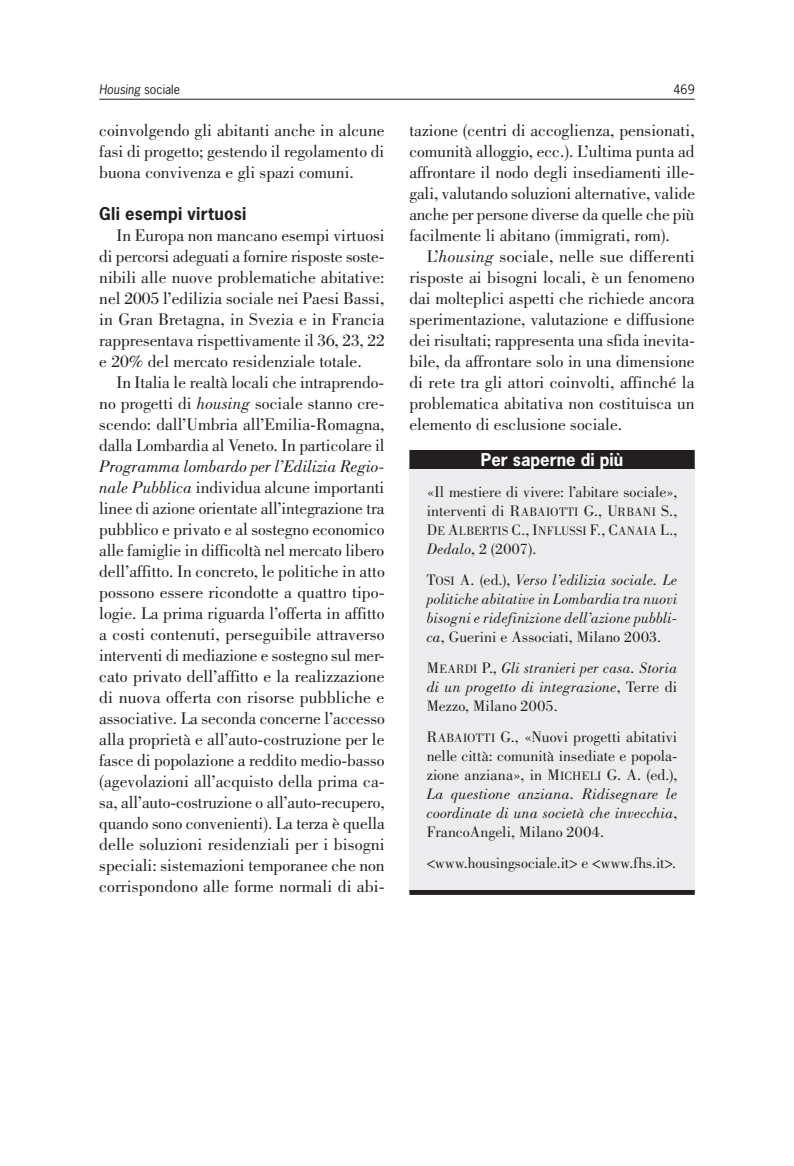
<style>
.page{position:relative;width:794px;height:1166px;background:#fff}
.page>*{position:absolute;margin:0;border:0;box-sizing:border-box;transform-origin:0 0}
.t1{font:17.5px/21px "Bodoni Std";color:#231f20;text-align:justify}
.t2{font:700 16.62px "News Gothic Std";letter-spacing:.02em;color:#231f20}
.t3{font:700 16.62px "News Gothic Std";color:#fff}
.t4{font:15.75px/18.9px "Bodoni Std";letter-spacing:.005em;color:#231f20}
.t5{font:italic 15.75px/18.9px "Bodoni Std";letter-spacing:.005em;color:#231f20;text-align:justify}
.t6{font:12.6px "Bodoni Std Book SC800";letter-spacing:.02em;color:#231f20}
.t7{font:italic 12.25px "News Gothic Std";color:#231f20}
.t8{font:12.25px "News Gothic Std";color:#231f20}
.s1{font-style:normal}
.s2{font-style:italic}
.s3{font-family:"Bodoni Std Book SC800"}
.s4{font-family:"Bodoni Std Book SC800";font-size:12.6px}
.s5{font-size:15.75px}
.s6{font-family:"Bodoni Std Book SC800";font-style:normal}
.s7{font-family:"Bodoni Std Book SC800";font-style:normal;font-size:12.6px}
</style>
<div class="page">
<hr style="left:99px;top:99px;width:595px;height:1px;background:#231f20">
<svg style="left:409px;top:450px;width:285px;height:445px;background:#2c2829"></svg>
<div style="left:409px;top:469px;width:285px;height:420px;background:#ececee"></div>
<p class="t7" style="left:99px;top:81px;width:82px">Housing <span class="s1">sociale</span></p>
<p class="t8" style="left:673px;top:81px;width:23px">469</p>
<p class="t1" style="left:99px;top:120px;width:287px">coinvolgendo gli abitanti anche in alcune fasi di progetto; gestendo il regolamento di buona convivenza e gli spazi comuni.</p>
<p class="t2" style="left:99px;top:203px;width:149px">Gli esempi virtuosi</p>
<p class="t1" style="left:99px;top:225px;width:287px;text-indent:17px">In Europa non mancano esempi virtuosi di percorsi adeguati a fornire risposte soste&shy;nibili alle nuove problematiche abitative: nel 2005 l’edilizia sociale nei Paesi Bassi, in Gran Bretagna, in Svezia e in Francia rappresentava rispettivamente il 36, 23, 22 e 20% del mercato residenziale totale.</p>
<p class="t1" style="left:99px;top:372px;width:287px;text-indent:17px">In Italia le realtà locali che intraprendo&shy;no progetti di <span class="s2">housing</span> sociale stanno cre&shy;scendo: dall’Umbria all’Emilia-Romagna, dalla Lombardia al Veneto. In particolare il</p>
<p class="t1" style="left:99px;top:456px;width:287px"><span class="s2">Programma lombardo per l’Edilizia Regio&shy;nale Pubblica</span> individua alcune importanti linee di azione orientate all’integrazione tra pubblico e privato e al sostegno economico alle famiglie in difficoltà nel mercato libero dell’affitto. In concreto, le politiche in atto possono essere ricondotte a quattro tipo&shy;logie. La prima riguarda l’offerta in affitto a costi contenuti, perseguibile attraverso interventi di mediazione e sostegno sul mer&shy;cato privato dell’affitto e la realizzazione di nuova offerta con risorse pubbliche e associative. La seconda concerne l’accesso alla proprietà e all’auto-costruzione per le fasce di popolazione a reddito medio-basso (agevolazioni all’acquisto della prima ca&shy;sa, all’auto-costruzione o all’auto-recupero, quando sono convenienti). La terza è quella delle soluzioni residenziali per i bisogni speciali: sistemazioni temporanee che non corrispondono alle forme normali di abi-</p>
<p class="t1" style="left:409px;top:120px;width:287px">tazione (centri di accoglienza, pensionati, comunità alloggio, ecc.). L’ultima punta ad affrontare il nodo degli insediamenti ille&shy;gali, valutando soluzioni alternative, valide anche per persone diverse da quelle che più facilmente li abitano (immigrati, rom).</p>
<p class="t1" style="left:409px;top:246px;width:287px;text-indent:17px">L’<span class="s2">housing</span> sociale, nelle sue differenti risposte ai bisogni locali, è un fenomeno dai molteplici aspetti che richiede ancora sperimentazione, valutazione e diffusione dei risultati; rappresenta una sfida inevita&shy;bile, da affrontare solo in una dimensione di rete tra gli attori coinvolti, affinché la problematica abitativa non costituisca un elemento di esclusione sociale.</p>
<p class="t3" style="left:481px;top:448px;width:144px">Per saperne di più</p>
<p class="t4" style="left:427px;top:483px;width:252px">«Il mestiere di vivere: l’abitare sociale», interventi di <span class="s3">R</span><span class="s4">ABAIOTTI</span> G., <span class="s3">U</span><span class="s4">RBANI</span> <span class="s3">S.,</span></p>
<p class="t6" style="left:427px;top:524px;width:252px"><span class="s5">D</span>E <span class="s5">A</span>LBERTIS <span class="s5">C., I</span>NFLUSSI <span class="s5">F., C</span>ANAIA <span class="s5">L.,</span></p>
<p class="t5" style="left:427px;top:533px;width:252px;line-height:31.3px">Dedalo<span class="s1">, 2 (2007).<br></span><span class="s6">T</span><span class="s7">OSI</span> <span class="s6">A</span><span class="s1">. (ed.),</span> Verso l’edilizia sociale. Le</p>
<p class="t5" style="left:427px;top:590px;width:252px">politiche abitative in Lombardia tra nuovi bisogni e ridefinizione dell’azione pubbli&shy;ca<span class="s1">, Guerini e Associati, Milano 2003.</span></p>
<p class="t5" style="left:427px;top:659px;width:252px"><span class="s6">M</span><span class="s7">EARDI</span> <span class="s1">P.,</span> Gli stranieri per casa. Storia di un progetto di integrazione<span class="s1">, Terre di Mezzo, Milano 2005.</span></p>
<p class="t4" style="left:427px;top:728px;width:252px;text-align:justify"><span class="s3">R</span><span class="s4">ABAIOTTI</span> G., «Nuovi progetti abitativi nelle città: comunità insediate e popola&shy;zione anziana», in <span class="s3">M</span><span class="s4">ICHELI</span> G. A. (ed.), <span class="s2">La questione anziana. Ridisegnare le coordinate di una società che invecchia</span>, FrancoAngeli, Milano 2004.</p>
<p class="t4" style="left:427px;top:854px;width:251px">&lt;www.housingsociale.it&gt; e &lt;www.fhs.it&gt;.</p>
</div>
